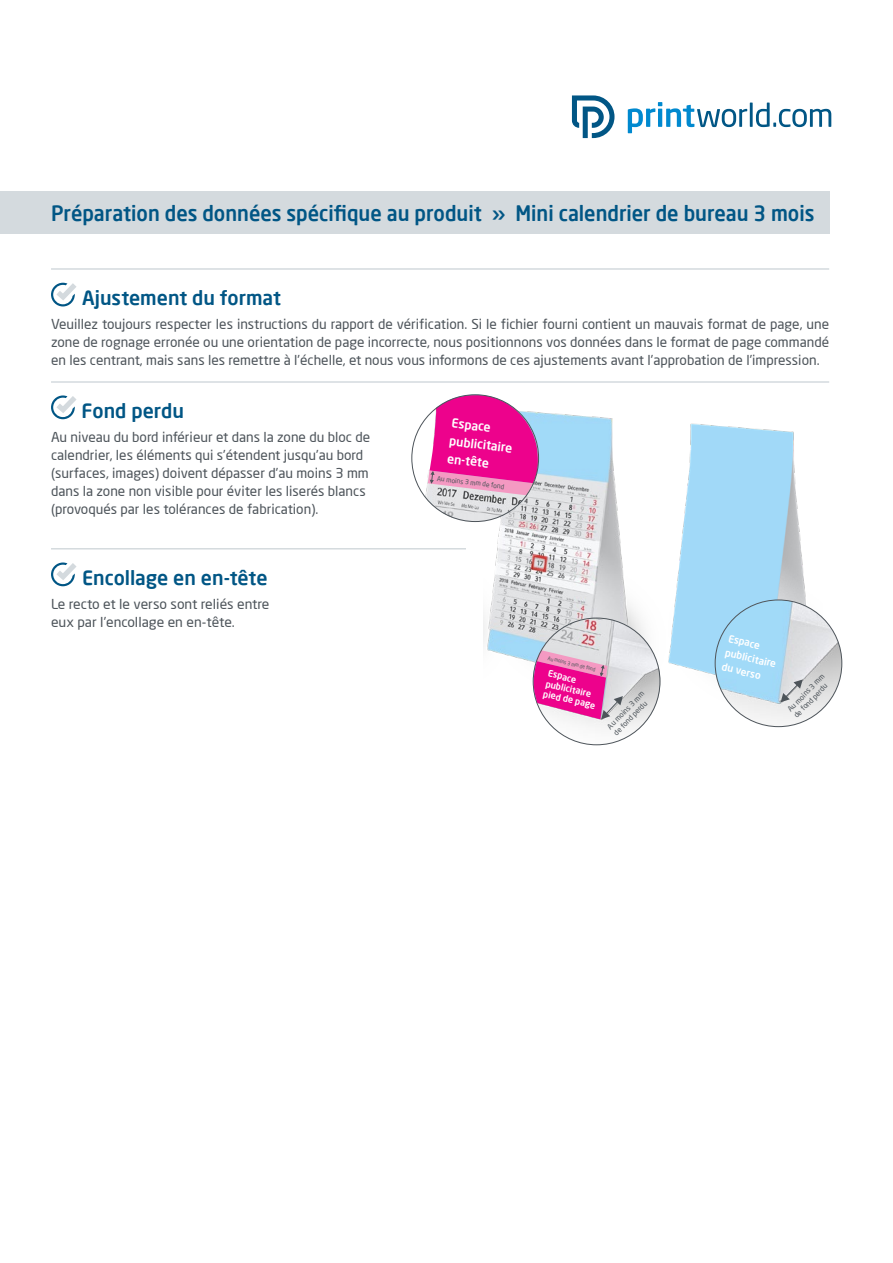
<style>
.page{position:relative;width:893px;height:1263px;background:#fff}
.page>*{position:absolute;margin:0;border:0;box-sizing:border-box;transform-origin:0 0}
.t1{font:500 21px "Neo Sans Pro";color:#015685;scale:.95 1}
.t2{font:500 19.5px "Neo Sans Pro";color:#015685}
.t3{font:13.5px/18px "Neo Sans Pro";color:#4d545a}
.t4{font:500 12.3px/17.9px "Neo Sans Pro";color:#fff}
.t5{font:500 10.05px/14.7px "Neo Sans Pro";color:#fff}
.t6{font:500 9px/10.5px "Neo Sans Pro";color:#fff}
.t7{font:7.35px/8.9px "Neo Sans Pro";color:#4d545a}
.t8{font:6.75px "Neo Sans Pro";color:#4d545a}
.t9{font:5.25px "Neo Sans Pro";color:#4d545a;scale:.9 1}
</style>
<div class="page">
<svg style="left:51px;top:395px;width:26px;height:24px"></svg>
<hr style="left:51px;top:548px;width:778px;height:1px;background:#d4dade">
<svg style="left:51px;top:562px;width:26px;height:24px"></svg>
<div style="left:0;top:191px;width:829px;height:43px;background:#d4dade"></div>
<svg style="left:628px;top:102px;width:203px;height:31px"></svg>
<svg style="left:572px;top:96px;width:42px;height:42px"></svg>
<hr style="left:51px;top:268px;width:778px;height:2px;background:#d4dade">
<svg style="left:51px;top:283px;width:26px;height:23px"></svg>
<hr style="left:51px;top:381px;width:778px;height:2px;background:#d4dade">
<div style="left:467px;top:544px;width:378px;height:9px;background:#fff"></div>
<img style="left:651px;top:425px;width:171px;height:290px">
<img style="left:715px;top:600px;width:127px;height:127px;border-radius:63px">
<svg style="left:781px;top:679px;width:22px;height:23px"></svg>
<img style="left:484px;top:412px;width:224px;height:277px">
<img style="left:411px;top:394px;width:127px;height:128px;border-radius:64px">
<svg style="left:428px;top:395px;width:110px;height:100px;background:#e941a4"></svg>
<img style="left:533px;top:618px;width:127px;height:127px;border-radius:64px">
<svg style="left:533px;top:650px;width:90px;height:69px;background:#e46cb3"></svg>
<h1 class="t1" style="left:51px;top:200px;width:805px">Préparation des données spécifique au produit » Mini calendrier de bureau 3 mois</h1>
<h2 class="t2" style="left:82px;top:285px;width:200px">Ajustement du format</h2>
<p class="t3" style="left:51px;top:315px;width:780px;text-align:justify">Veuillez toujours respecter les instructions du rapport de vérification. Si le fichier fourni contient un mauvais format de page, une zone de rognage erronée ou une orientation de page incorrecte, nous positionnons vos données dans le format de page commandé en les centrant, mais sans les remettre à l’échelle, et nous vous informons de ces ajustements avant l’approbation de l’impression.</p>
<h2 class="t2" style="left:81px;top:398px;width:104px">Fond perdu</h2>
<p class="t3" style="left:51px;top:427px;width:321px">Au niveau du bord inférieur et dans la zone du bloc de calendrier, les éléments qui s’étendent jusqu’au bord (surfaces, images) doivent dépasser d’au moins 3 mm dans la zone non visible pour éviter les liserés blancs (provoqués par les tolérances de fabrication).</p>
<h2 class="t2" style="left:82px;top:565px;width:187px">Encollage en en-tête</h2>
<p class="t3" style="left:51px;top:594px;width:220px">Le recto et le verso sont reliés entre eux par l’encollage en en-tête.</p>
<p class="t4" style="left:453px;top:413px;width:65px;rotate:7deg">Espace publicitaire en-tête</p>
<p class="t8" style="left:438px;top:474px;width:69px;rotate:7deg">Au moins 3 mm de fond</p>
<p class="t9" style="left:549px;top:655px;width:56px;rotate:14deg">Au moins 3 mm de fond</p>
<p class="t6" style="left:549px;top:668px;width:55px;rotate:13deg">Espace publicitaire pied de page</p>
<p class="t7" style="left:605px;top:725px;width:51px;rotate:-46deg">Au moins 3 mm de fond perdu</p>
<p class="t5" style="left:730px;top:630px;width:54px;rotate:13deg">Espace publicitaire du verso</p>
<p class="t7" style="left:786px;top:707px;width:51px;rotate:-46deg">Au moins 3 mm de fond perdu</p>
</div>
